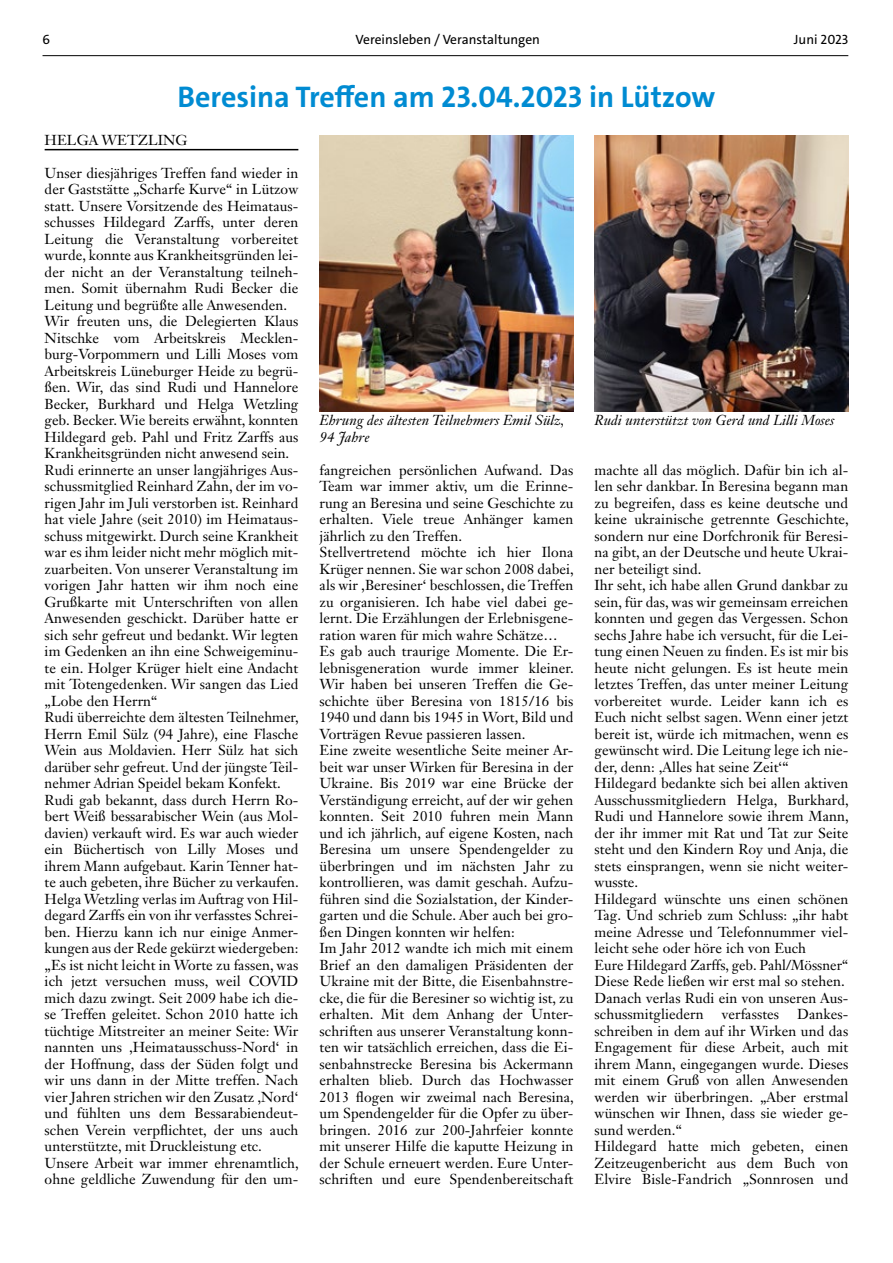
<style>
.page{position:relative;width:893px;height:1263px;background:#fff}
.page>*{position:absolute;margin:0;border:0;box-sizing:border-box;transform-origin:0 0}
.t1{font:700 30px "The Sans";color:#008bd2}
.t2{font:14.25px/16.5px "Janson Text LT Std";letter-spacing:.005em;color:#000}
.t3{font:italic 14.25px "Janson Text LT Std";letter-spacing:.005em;color:#000}
.t4{font:13.5px "The Sans";color:#000}
</style>
<div class="page">
<hr style="left:43px;top:55px;width:805px;height:1px;background:#000">
<hr style="left:45px;top:149px;width:253px;height:1px;background:#000">
<img style="left:320px;top:136px;width:253px;height:276px">
<img style="left:595px;top:136px;width:253px;height:276px">
<p class="t4" style="left:43px;top:31px;width:9px">6</p>
<p class="t4" style="left:356px;top:31px;width:186px">Vereinsleben / Veranstaltungen</p>
<p class="t4" style="left:794px;top:31px;width:56px">Juni 2023</p>
<h1 class="t1" style="left:178px;top:78px;width:539px">Beresina Treffen am 23.04.2023 in Lützow</h1>
<p class="t2" style="left:45px;top:131px;width:144px">HELGA WETZLING</p>
<p class="t2" style="left:45px;top:164px;width:256px">Unser diesjähriges Treffen fand wieder in der Gaststätte „Scharfe Kurve“ in Lützow statt. Unsere Vorsitzende des Heimataus&shy;schusses Hildegard Zarffs, unter deren Leitung die Veranstaltung vorbereitet wurde, konnte aus Krankheitsgründen lei&shy;der nicht an der Veranstaltung teilneh&shy;men. Somit übernahm Rudi Becker die Leitung und begrüßte alle Anwesenden.<br>Wir freuten uns, die Delegierten Klaus Nitschke vom Arbeitskreis Mecklen&shy;burg-Vorpommern und Lilli Moses vom Arbeitskreis Lüneburger Heide zu begrü&shy;ßen. Wir, das sind Rudi und Hannelore Becker, Burkhard und Helga Wetzling geb. Becker. Wie bereits erwähnt, konnten Hildegard geb. Pahl und Fritz Zarffs aus Krankheitsgründen nicht anwesend sein.<br>Rudi erinnerte an unser langjähriges Aus&shy;schussmitglied Reinhard Zahn, der im vo&shy;rigen Jahr im Juli verstorben ist. Reinhard hat viele Jahre (seit 2010) im Heimataus&shy;schuss mitgewirkt. Durch seine Krankheit war es ihm leider nicht mehr möglich mit&shy;zuarbeiten. Von unserer Veranstaltung im vorigen Jahr hatten wir ihm noch eine Grußkarte mit Unterschriften von allen Anwesenden geschickt. Darüber hatte er sich sehr gefreut und bedankt. Wir legten im Gedenken an ihn eine Schweigeminu&shy;te ein. Holger Krüger hielt eine Andacht mit Totengedenken. Wir sangen das Lied „Lobe den Herrn“<br>Rudi überreichte dem ältesten Teilnehmer, Herrn Emil Sülz (94 Jahre), eine Flasche Wein aus Moldavien. Herr Sülz hat sich darüber sehr gefreut. Und der jüngste Teil&shy;nehmer Adrian Speidel bekam Konfekt.<br>Rudi gab bekannt, dass durch Herrn Ro&shy;bert Weiß bessarabischer Wein (aus Mol&shy;davien) verkauft wird. Es war auch wieder ein Büchertisch von Lilly Moses und ihrem Mann aufgebaut. Karin Tenner hat&shy;te auch gebeten, ihre Bücher zu verkaufen.<br>Helga Wetzling verlas im Auftrag von Hil&shy;degard Zarffs ein von ihr verfasstes Schrei&shy;ben. Hierzu kann ich nur einige Anmer&shy;kungen aus der Rede gekürzt wiedergeben: „Es ist nicht leicht in Worte zu fassen, was ich jetzt versuchen muss, weil COVID mich dazu zwingt. Seit 2009 habe ich die&shy;se Treffen geleitet. Schon 2010 hatte ich tüchtige Mitstreiter an meiner Seite: Wir nannten uns ‚Heimatausschuss-Nord‘ in der Hoffnung, dass der Süden folgt und wir uns dann in der Mitte treffen. Nach vier Jahren strichen wir den Zusatz ‚Nord‘ und fühlten uns dem Bessarabiendeut&shy;schen Verein verpflichtet, der uns auch unterstützte, mit Druckleistung etc.<br>Unsere Arbeit war immer ehrenamtlich, ohne geldliche Zuwendung für den um-</p>
<p class="t3" style="left:320px;top:411px;width:246px">Ehrung des ältesten Teilnehmers Emil Sülz,</p>
<p class="t3" style="left:595px;top:411px;width:241px">Rudi unterstützt von Gerd und Lilli Moses</p>
<p class="t3" style="left:320px;top:428px;width:51px">94 Jahre</p>
<p class="t2" style="left:320px;top:461px;width:256px">fangreichen persönlichen Aufwand. Das Team war immer aktiv, um die Erinne&shy;rung an Beresina und seine Geschichte zu erhalten. Viele treue Anhänger kamen jährlich zu den Treffen.<br>Stellvertretend möchte ich hier Ilona Krüger nennen. Sie war schon 2008 dabei, als wir ‚Beresiner‘ beschlossen, die Treffen zu organisieren. Ich habe viel dabei ge&shy;lernt. Die Erzählungen der Erlebnisgene&shy;ration waren für mich wahre Schätze… Es gab auch traurige Momente. Die Er&shy;lebnisgeneration wurde immer kleiner.<br>Wir haben bei unseren Treffen die Ge&shy;schichte über Beresina von 1815/16 bis 1940 und dann bis 1945 in Wort, Bild und Vorträgen Revue passieren lassen.<br>Eine zweite wesentliche Seite meiner Ar&shy;beit war unser Wirken für Beresina in der Ukraine. Bis 2019 war eine Brücke der Verständigung erreicht, auf der wir gehen konnten. Seit 2010 fuhren mein Mann und ich jährlich, auf eigene Kosten, nach Beresina um unsere Spendengelder zu überbringen und im nächsten Jahr zu kontrollieren, was damit geschah. Aufzu&shy;führen sind die Sozialstation, der Kinder&shy;garten und die Schule. Aber auch bei gro&shy;ßen Dingen konnten wir helfen:<br>Im Jahr 2012 wandte ich mich mit einem Brief an den damaligen Präsidenten der Ukraine mit der Bitte, die Eisenbahnstre&shy;cke, die für die Beresiner so wichtig ist, zu erhalten. Mit dem Anhang der Unter&shy;schriften aus unserer Veranstaltung konn&shy;ten wir tatsächlich erreichen, dass die Ei&shy;senbahnstrecke Beresina bis Ackermann erhalten blieb. Durch das Hochwasser 2013 flogen wir zweimal nach Beresina, um Spendengelder für die Opfer zu über&shy;bringen. 2016 zur 200-Jahrfeier konnte mit unserer Hilfe die kaputte Heizung in der Schule erneuert werden. Eure Unter&shy;schriften und eure Spendenbereitschaft</p>
<p class="t2" style="left:595px;top:461px;width:256px">machte all das möglich. Dafür bin ich al&shy;len sehr dankbar. In Beresina begann man zu begreifen, dass es keine deutsche und keine ukrainische getrennte Geschichte, sondern nur eine Dorfchronik für Beresi&shy;na gibt, an der Deutsche und heute Ukrai&shy;ner beteiligt sind.<br>Ihr seht, ich habe allen Grund dankbar zu sein, für das, was wir gemeinsam erreichen konnten und gegen das Vergessen. Schon sechs Jahre habe ich versucht, für die Lei&shy;tung einen Neuen zu finden. Es ist mir bis heute nicht gelungen. Es ist heute mein letztes Treffen, das unter meiner Leitung vorbereitet wurde. Leider kann ich es Euch nicht selbst sagen. Wenn einer jetzt bereit ist, würde ich mitmachen, wenn es gewünscht wird. Die Leitung lege ich nie&shy;der, denn: ‚Alles hat seine Zeit‘“ Hildegard bedankte sich bei allen aktiven Ausschussmitgliedern Helga, Burkhard, Rudi und Hannelore sowie ihrem Mann, der ihr immer mit Rat und Tat zur Seite steht und den Kindern Roy und Anja, die stets einsprangen, wenn sie nicht weiter&shy;wusste.<br>Hildegard wünschte uns einen schönen Tag. Und schrieb zum Schluss: „ihr habt meine Adresse und Telefonnummer viel&shy;leicht sehe oder höre ich von Euch<br>Eure Hildegard Zarffs, geb. Pahl/Mössner“ Diese Rede ließen wir erst mal so stehen.<br>Danach verlas Rudi ein von unseren Aus&shy;schussmitgliedern</p>
<p class="t2" style="left:595px;top:1006px;width:255px;text-indent:203px">Dankes&shy;schreiben in dem auf ihr Wirken und das<br>Engagement für diese Arbeit, auch mit ihrem Mann, eingegangen wurde. Dieses mit einem Gruß von allen Anwesenden werden wir überbringen. „Aber erstmal wünschen wir Ihnen, dass sie wieder ge&shy;sund werden.“<br>Hildegard hatte mich gebeten, einen<br>Zeitzeugenbericht aus dem Buch von<br>Elvire Bisle-Fandrich „Sonnrosen und</p>
<p class="t2" style="left:722px;top:1006px;width:59px">verfasstes</p>
</div>
